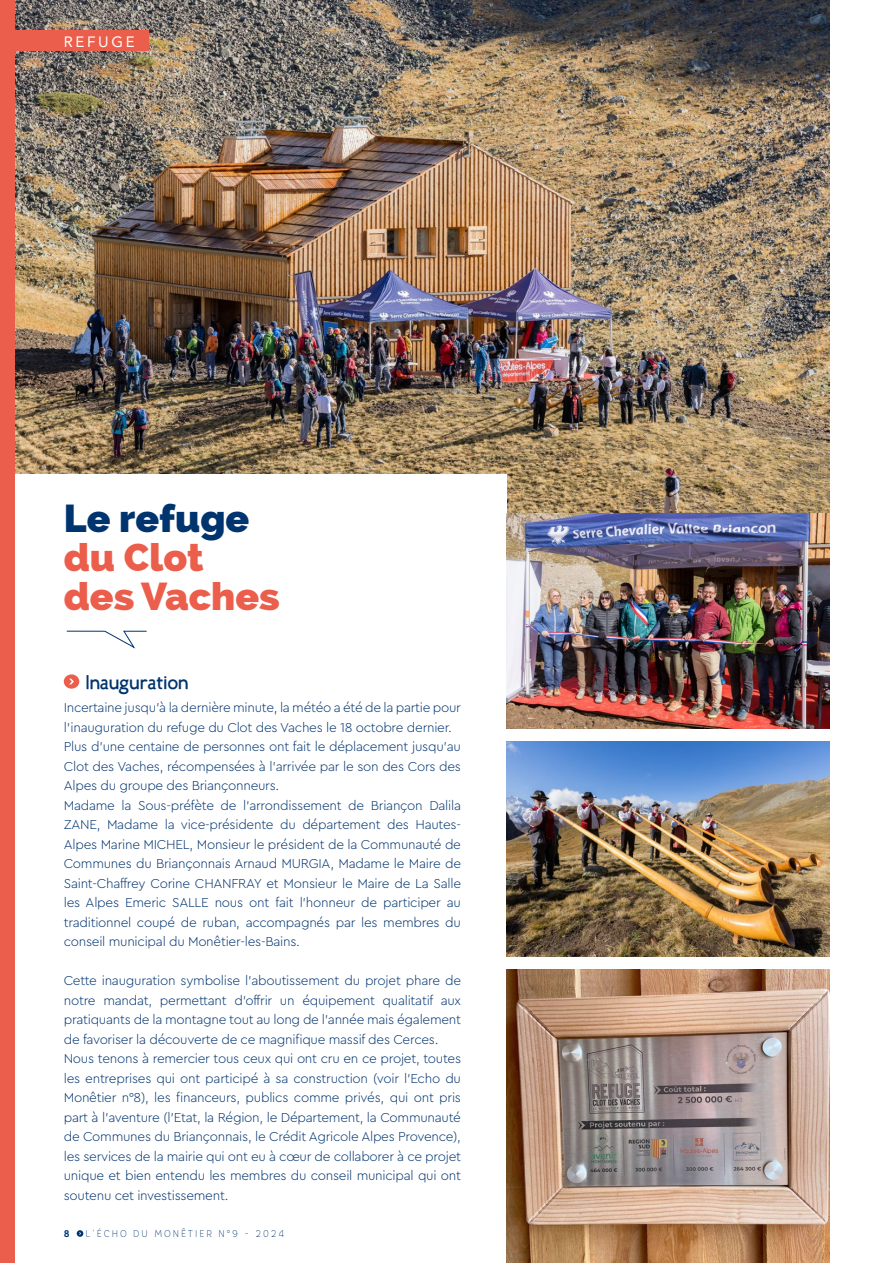
<style>
.page{position:relative;width:893px;height:1263px;background:#fff}
.page>*{position:absolute;margin:0;border:0;box-sizing:border-box;transform-origin:0 0}
.t1{font:800 39px/39px "Raleway";color:#eb5e4c}
.t2{font:800 39px "Raleway";color:#00346f}
.t3{font:700 19.5px "Candela";color:#00346f}
.t4{font:15px "Avenir";letter-spacing:.18em;color:#fff}
.t5{font:300 13.5px/19.5px "Cera Pro";letter-spacing:-.02em;color:#00346f}
.t6{font:100 9.75px "Core Rhino 25";letter-spacing:.22em;color:#00346f;scale:.9 1}
.t7{font:700 9.75px "Core Rhino 65";color:#00346f;scale:.9 1}
</style>
<div class="page">
<svg style="left:77px;top:1230px;width:6px;height:7px"></svg>
<img style="left:15px;top:0;width:814px;height:513px">
<div style="left:0;top:474px;width:507px;height:145px;background:#fff"></div>
<div style="left:0;top:31px;width:149px;height:20px;background:#eb5e4b"></div>
<div style="left:0;top:0;width:15px;height:1263px;background:#eb5e4b"></div>
<svg style="left:66px;top:630px;width:81px;height:19px"></svg>
<div style="left:64px;top:674px;width:15px;height:15px;background:#eb5e4b;border-radius:50%"></div>
<svg style="left:69px;top:679px;width:5px;height:5px"></svg>
<img style="left:507px;top:513px;width:322px;height:215px">
<img style="left:507px;top:741px;width:322px;height:215px">
<img style="left:507px;top:969px;width:322px;height:294px">
<p class="t4" style="left:64px;top:30px;width:73px">REFUGE</p>
<h1 class="t2" style="left:64px;top:495px;width:187px">Le refuge</h1>
<h1 class="t1" style="left:64px;top:538px;width:217px">du Clot des Vaches</h1>
<h2 class="t3" style="left:86px;top:669px;width:104px">Inauguration</h2>
<p class="t5" style="left:64px;top:697px;width:399px">Incertaine jusqu’à la dernière minute, la météo a été de la partie pour l’inauguration du refuge du Clot des Vaches le 18 octobre dernier.<br>Plus d’une centaine de personnes ont fait le déplacement jusqu’au Clot des Vaches, récompensées à l’arrivée par le son des Cors des Alpes du groupe des Briançonneurs.<br>Madame la Sous-préfète de l’arrondissement de Briançon Dalila ZANE, Madame la vice-présidente du département des Hautes-Alpes Marine MICHEL, Monsieur le président de la Communauté de Communes du Briançonnais Arnaud MURGIA, Madame le Maire de Saint-Chaffrey Corine CHANFRAY et Monsieur le Maire de La Salle les Alpes Emeric SALLE nous ont fait l’honneur de participer au traditionnel coupé de ruban, accompagnés par les membres du conseil municipal du Monêtier-les-Bains.</p>
<p class="t5" style="left:64px;top:970px;width:399px">Cette inauguration symbolise l’aboutissement du projet phare de notre mandat, permettant d’offrir un équipement qualitatif aux pratiquants de la montagne tout au long de l’année mais également de favoriser la découverte de ce magnifique massif des Cerces.<br>Nous tenons à remercier tous ceux qui ont cru en ce projet, toutes les entreprises qui ont participé à sa construction (voir l’Echo du Monêtier n°8), les financeurs, publics comme privés, qui ont pris part à l’aventure (l’Etat, la Région, le Département, la Communauté de Communes du Briançonnais, le Crédit Agricole Alpes Provence), les services de la mairie qui ont eu à cœur de collaborer à ce projet unique et bien entendu les membres du conseil municipal qui ont soutenu cet investissement.</p>
<p class="t7" style="left:64px;top:1227px;width:8px">8</p>
<p class="t6" style="left:85px;top:1227px;width:222px">L’ÉCHO DU MONÊTIER N°9 - 2024</p>
</div>
